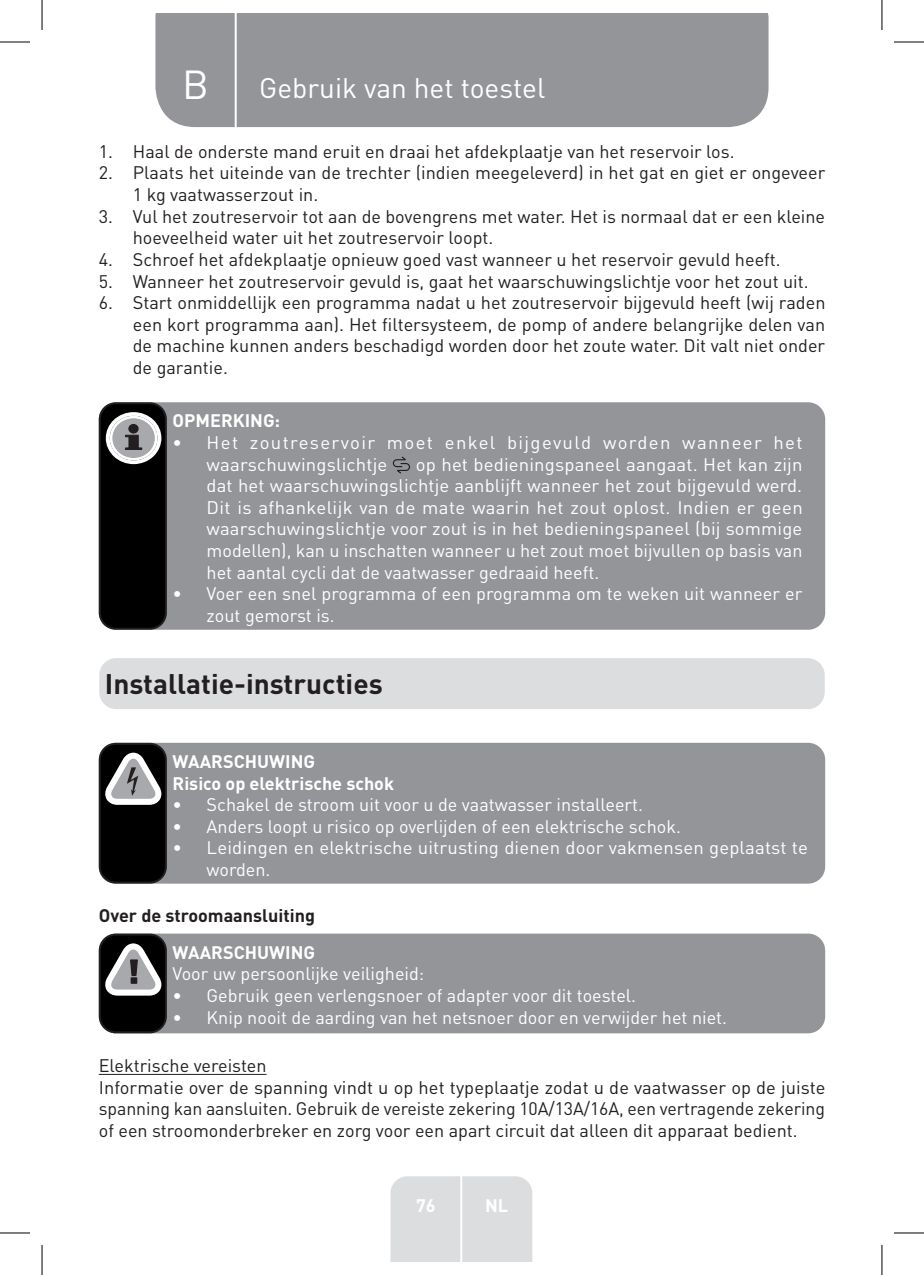
<style>
.page{position:relative;width:924px;height:1275px;background:#fff}
.page>*{position:absolute;margin:0;border:0;box-sizing:border-box;transform-origin:0 0}
.t1{font:40px "DIN Pro";color:#fff}
.Headline-01{font:700 28px "DIN Pro";color:#231f20}
.TitreGauche__gabarit{font:28px "DIN Pro";color:#fff}
.Body{font:18px/21.6px "DIN Pro";color:#231f20}
.White_Text{font:18px/21.6px "DIN Pro";color:#fff}
.White_Text-2{font:18px/21.6px "DIN Pro";letter-spacing:.07em;color:#fff}
.White_Text-3{font:700 18px "DIN Pro";color:#fff}
.Headline-02_SB{font:700 18px "DIN Pro";color:#231f20}
.Body_SB{font:18px "DIN Pro";color:#231f20}
</style>
<div class="page">
<div style="left:155px;top:14px;width:613px;height:113px;background:#939598"></div>
<div style="left:390px;top:1176px;width:142px;height:85px;background:#dcdddf"></div>
<hr style="left:460px;top:1153px;width:2px;height:108px;background:#fff">
<hr style="left:234px;top:14px;width:2px;height:116px;background:#fff">
<hr style="left:99px;top:1074px;width:167px;height:1px;background:#231f20">
<div style="left:99px;top:402px;width:725px;height:228px;background:#939598;border-radius:17px"></div>
<svg style="left:392px;top:456px;width:18px;height:17px"></svg>
<div style="left:100px;top:403px;width:66px;height:226px;background:#000;border-radius:16px"></div>
<div style="left:99px;top:402px;width:68px;height:228px;border:2px solid #231f20;border-radius:16px"></div>
<svg style="left:106px;top:412px;width:55px;height:52px"></svg>
<div style="left:128px;top:424px;width:11px;height:9px;background:#231f20;border-radius:50%"></div>
<div style="left:99px;top:658px;width:725px;height:51px;background:#dcdddf;border-radius:17px"></div>
<div style="left:99px;top:743px;width:725px;height:140px;background:#939598;border-radius:17px"></div>
<div style="left:100px;top:744px;width:66px;height:138px;background:#000;border-radius:16px"></div>
<div style="left:99px;top:743px;width:68px;height:140px;border:2px solid #231f20;border-radius:16px"></div>
<svg style="left:105px;top:752px;width:57px;height:53px"></svg>
<div style="left:99px;top:933px;width:725px;height:100px;background:#939598;border-radius:17px"></div>
<div style="left:100px;top:934px;width:66px;height:98px;background:#000;border-radius:16px"></div>
<div style="left:99px;top:933px;width:68px;height:100px;border:2px solid #231f20;border-radius:16px"></div>
<svg style="left:105px;top:943px;width:57px;height:52px"></svg>
<hr style="left:0;top:42px;width:30px;height:1px;background:#000">
<hr style="left:893px;top:42px;width:30px;height:1px;background:#000">
<hr style="left:0;top:1232px;width:30px;height:1px;background:#000">
<hr style="left:893px;top:1232px;width:30px;height:1px;background:#000">
<hr style="left:42px;top:0;width:1px;height:30px;background:#000">
<hr style="left:42px;top:1245px;width:1px;height:30px;background:#000">
<hr style="left:881px;top:0;width:1px;height:30px;background:#000">
<hr style="left:881px;top:1245px;width:1px;height:30px;background:#000">
<p class="t1" style="left:182px;top:57px;width:28px">B</p>
<p class="TitreGauche__gabarit" style="left:259px;top:69px;width:287px">Gebruik van het toestel</p>
<p class="Body" style="left:99px;top:140px;width:637px">1. Haal de onderste mand eruit en draai het afdekplaatje van het reservoir los.</p>
<p class="Body" style="left:133px;top:161px;width:693px;text-indent:-34px">2. Plaats het uiteinde van de trechter (indien meegeleverd) in het gat en giet er ongeveer<br>1 kg vaatwasserzout in.</p>
<p class="Body" style="left:133px;top:205px;width:693px;text-indent:-34px">3. Vul het zoutreservoir tot aan de bovengrens met water. Het is normaal dat er een kleine hoeveelheid water uit het zoutreservoir loopt.</p>
<p class="Body" style="left:99px;top:248px;width:683px">4. Schroef het afdekplaatje opnieuw goed vast wanneer u het reservoir gevuld heeft.</p>
<p class="Body" style="left:99px;top:269px;width:711px">5. Wanneer het zoutreservoir gevuld is, gaat het waarschuwingslichtje voor het zout uit.</p>
<p class="Body" style="left:133px;top:291px;width:693px;text-align:justify;text-indent:-34px">6. Start onmiddellijk een programma nadat u het zoutreservoir bijgevuld heeft (wij raden een kort programma aan). Het filtersysteem, de pomp of andere belangrijke delen van de machine kunnen anders beschadigd worden door het zoute water. Dit valt niet onder de garantie.</p>
<p class="White_Text-3" style="left:172px;top:408px;width:109px">OPMERKING:</p>
<p class="White_Text-2" style="left:206px;top:431px;width:597px;text-indent:-34px">• Het zoutreservoir moet enkel bijgevuld worden wanneer het waarschuwingslichtje</p>
<p class="White_Text" style="left:206px;top:452px;width:597px;text-align:justify;text-indent:209px">op het bedieningspaneel aangaat. Het kan zijn dat het waarschuwingslichtje aanblijft wanneer het zout bijgevuld werd.<br>Dit is afhankelijk van de mate waarin het zout oplost. Indien er geen waarschuwingslichtje voor zout is in het bedieningspaneel (bij sommige modellen), kan u inschatten wanneer u het zout moet bijvullen op basis van het aantal cycli dat de vaatwasser gedraaid heeft.</p>
<p class="White_Text" style="left:206px;top:582px;width:597px;text-indent:-34px">• Voer een snel programma of een programma om te weken uit wanneer er zout gemorst is.</p>
<p class="Headline-01" style="left:105px;top:665px;width:279px">Installatie-instructies</p>
<p class="White_Text-3" style="left:172px;top:749px;width:144px">WAARSCHUWING</p>
<p class="White_Text-3" style="left:172px;top:771px;width:223px">Risico op elektrische schok</p>
<p class="White_Text" style="left:172px;top:793px;width:472px">• Schakel de stroom uit voor u de vaatwasser installeert.</p>
<p class="White_Text" style="left:172px;top:814px;width:509px">• Anders loopt u risico op overlijden of een elektrische schok.</p>
<p class="White_Text" style="left:206px;top:836px;width:602px;text-indent:-34px">• Leidingen en elektrische uitrusting dienen door vakmensen geplaatst te worden.</p>
<p class="Headline-02_SB" style="left:99px;top:903px;width:218px">Over de stroomaansluiting</p>
<p class="White_Text-3" style="left:172px;top:940px;width:144px">WAARSCHUWING</p>
<p class="White_Text" style="left:172px;top:962px;width:253px">Voor uw persoonlijke veiligheid:</p>
<p class="White_Text" style="left:172px;top:984px;width:465px">• Gebruik geen verlengsnoer of adapter voor dit toestel.</p>
<p class="White_Text" style="left:172px;top:1005px;width:555px">• Knip nooit de aarding van het netsnoer door en verwijder het niet.</p>
<p class="Body_SB" style="left:99px;top:1053px;width:169px">Elektrische vereisten</p>
<p class="Body" style="left:99px;top:1075px;width:727px;text-align:justify">Informatie over de spanning vindt u op het typeplaatje zodat u de vaatwasser op de juiste spanning kan aansluiten. Gebruik de vereiste zekering 10A/13A/16A, een vertragende zekering of een stroomonderbreker en zorg voor een apart circuit dat alleen dit apparaat bedient.</p>
<p class="White_Text-3" style="left:416px;top:1192px;width:21px">76</p>
<p class="White_Text-3" style="left:485px;top:1192px;width:25px">NL</p>
</div>
